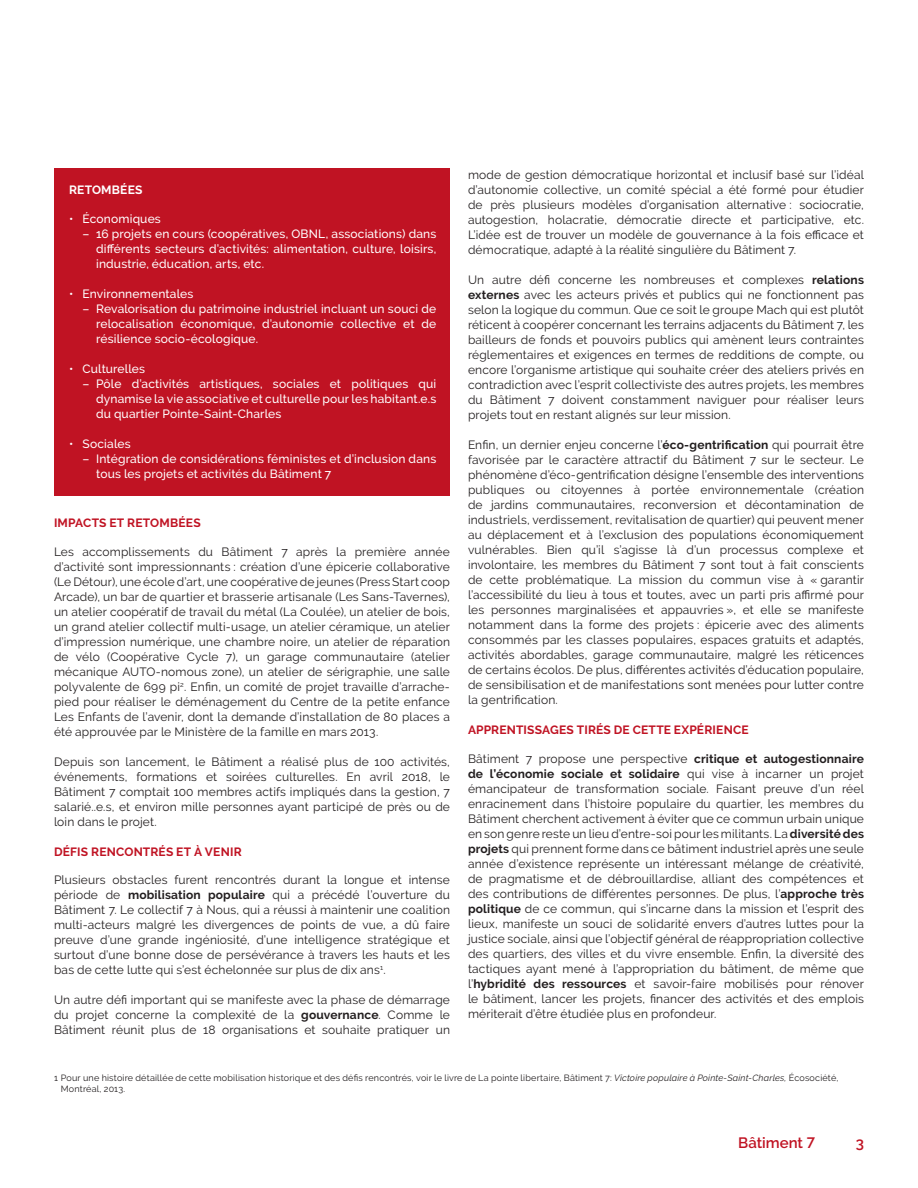
<style>
.page{position:relative;width:918px;height:1188px;background:#fff}
.page>*{position:absolute;margin:0;border:0;box-sizing:border-box;transform-origin:0 0}
.t1{font:600 15px "Raleway";color:#c01323}
.Texte_-_Intérieurs{font:12px/15px "Raleway";letter-spacing:.015em;color:#231f20;text-align:justify}
.Texte_-_Intérieurs-2{font:500 12px/15px "Raleway";letter-spacing:.01em;color:#fff;text-align:justify}
.Sous-titre_Intérieur{font:700 12px "Raleway";letter-spacing:.015em;color:#c01323}
.Sous-titre_Intérieur-2{font:700 12px "Raleway";letter-spacing:.02em;color:#fff}
.Pied_de_page{font:9px/10.8px "Raleway";letter-spacing:.02em;color:#231f20}
.s1{font-weight:700}
.s2{font-style:italic}
</style>
<div class="page">
<div style="left:54px;top:168px;width:396px;height:328px;background:#c01323"></div>
<p class="Sous-titre_Intérieur-2" style="left:69px;top:183px;width:75px">RETOMBÉES</p>
<p class="Texte_-_Intérieurs-2" style="left:69px;top:211px;width:93px">•● Économiques</p>
<p class="Texte_-_Intérieurs-2" style="left:96px;top:226px;width:342px;text-indent:-14px">– 16 projets en cours (coopératives, OBNL, associations) dans différents secteurs d’activités: alimentation, culture, loisirs, industrie, éducation, arts, etc.</p>
<p class="Texte_-_Intérieurs-2" style="left:69px;top:286px;width:126px">•● Environnementales</p>
<p class="Texte_-_Intérieurs-2" style="left:96px;top:301px;width:342px;text-indent:-14px">– Revalorisation du patrimoine industriel incluant un souci de relocalisation économique, d’autonomie collective et de résilience socio-écologique.</p>
<p class="Texte_-_Intérieurs-2" style="left:69px;top:361px;width:78px">•● Culturelles</p>
<p class="Texte_-_Intérieurs-2" style="left:96px;top:376px;width:342px;text-indent:-14px">– Pôle d’activités artistiques, sociales et politiques qui dynamise la vie associative et culturelle pour les habitant.e.s du quartier Pointe-Saint-Charles</p>
<p class="Texte_-_Intérieurs-2" style="left:69px;top:436px;width:63px">•● Sociales</p>
<p class="Texte_-_Intérieurs-2" style="left:96px;top:451px;width:342px;text-indent:-14px">– Intégration de considérations féministes et d’inclusion dans tous les projets et activités du Bâtiment 7</p>
<p class="Sous-titre_Intérieur" style="left:54px;top:516px;width:148px">IMPACTS ET RETOMBÉES</p>
<p class="Texte_-_Intérieurs" style="left:54px;top:544px;width:397px">Les accomplissements du Bâtiment 7 après la première année d’activité sont impressionnants : création d’une épicerie collaborative (Le Détour), une école d’art, une coopérative de jeunes (Press Start coop Arcade), un bar de quartier et brasserie artisanale (Les Sans-Tavernes), un atelier coopératif de travail du métal (La Coulée), un atelier de bois, un grand atelier collectif multi-usage, un atelier céramique, un atelier d’impression numérique, une chambre noire, un atelier de réparation de vélo (Coopérative Cycle 7), un garage communautaire (atelier mécanique AUTO-nomous zone), un atelier de sérigraphie, une salle polyvalente de 699 pi<sup>2</sup>. Enfin, un comité de projet travaille d’arrache&shy;pied pour réaliser le déménagement du Centre de la petite enfance Les Enfants de l’avenir, dont la demande d’installation de 80 places a été approuvée par le Ministère de la famille en mars 2013.</p>
<p class="Texte_-_Intérieurs" style="left:54px;top:754px;width:397px">Depuis son lancement, le Bâtiment a réalisé plus de 100 activités, événements, formations et soirées culturelles. En avril 2018, le Bâtiment 7 comptait 100 membres actifs impliqués dans la gestion, 7 salarié..e.s, et environ mille personnes ayant participé de près ou de loin dans le projet.</p>
<p class="Sous-titre_Intérieur" style="left:54px;top:845px;width:189px">DÉFIS RENCONTRÉS ET À VENIR</p>
<p class="Texte_-_Intérieurs" style="left:54px;top:872px;width:397px">Plusieurs obstacles furent rencontrés durant la longue et intense période de <span class="s1">mobilisation populaire</span> qui a précédé l’ouverture du Bâtiment 7. Le collectif 7 à Nous, qui a réussi à maintenir une coalition multi-acteurs malgré les divergences de points de vue, a dû faire preuve d’une grande ingéniosité, d’une intelligence stratégique et surtout d’une bonne dose de persévérance à travers les hauts et les bas de cette lutte qui s’est échelonnée sur plus de dix ans<sup>1</sup>.</p>
<p class="Texte_-_Intérieurs" style="left:54px;top:992px;width:398px">Un autre défi important qui se manifeste avec la phase de démarrage du projet concerne la complexité de la <span class="s1">gouvernance</span>. Comme le Bâtiment réunit plus de 18 organisations et souhaite pratiquer un</p>
<p class="Texte_-_Intérieurs" style="left:468px;top:167px;width:398px">mode de gestion démocratique horizontal et inclusif basé sur l’idéal d’autonomie collective, un comité spécial a été formé pour étudier de près plusieurs modèles d’organisation alternative : sociocratie, autogestion, holacratie, démocratie directe et participative, etc.<br>L’idée est de trouver un modèle de gouvernance à la fois efficace et démocratique, adapté à la réalité singulière du Bâtiment 7.</p>
<p class="Texte_-_Intérieurs" style="left:468px;top:272px;width:398px">Un autre défi concerne les nombreuses et complexes <span class="s1">relations externes</span> avec les acteurs privés et publics qui ne fonctionnent pas selon la logique du commun. Que ce soit le groupe Mach qui est plutôt réticent à coopérer concernant les terrains adjacents du Bâtiment 7, les bailleurs de fonds et pouvoirs publics qui amènent leurs contraintes réglementaires et exigences en termes de redditions de compte, ou encore l’organisme artistique qui souhaite créer des ateliers privés en contradiction avec l’esprit collectiviste des autres projets, les membres du Bâtiment 7 doivent constamment naviguer pour réaliser leurs projets tout en restant alignés sur leur mission.</p>
<p class="Texte_-_Intérieurs" style="left:468px;top:437px;width:398px">Enfin, un dernier enjeu concerne l’<span class="s1">éco-gentrification</span> qui pourrait être favorisée par le caractère attractif du Bâtiment 7 sur le secteur. Le phénomène d’éco-gentrification désigne l’ensemble des interventions publiques ou citoyennes à portée environnementale (création de jardins communautaires, reconversion et décontamination de industriels, verdissement, revitalisation de quartier) qui peuvent mener au déplacement et à l’exclusion des populations économiquement vulnérables. Bien qu’il s’agisse là d’un processus complexe et involontaire, les membres du Bâtiment 7 sont tout à fait conscients de cette problématique. La mission du commun vise à « garantir l’accessibilité du lieu à tous et toutes, avec un parti pris affirmé pour les personnes marginalisées et appauvries », et elle se manifeste notamment dans la forme des projets : épicerie avec des aliments consommés par les classes populaires, espaces gratuits et adaptés, activités abordables, garage communautaire, malgré les réticences de certains écolos. De plus, différentes activités d’éducation populaire, de sensibilisation et de manifestations sont menées pour lutter contre la gentrification.</p>
<p class="Sous-titre_Intérieur" style="left:468px;top:723px;width:282px">APPRENTISSAGES TIRÉS DE CETTE EXPÉRIENCE</p>
<p class="Texte_-_Intérieurs" style="left:468px;top:751px;width:398px">Bâtiment 7 propose une perspective <span class="s1">critique et autogestionnaire de l’économie sociale et solidaire</span> qui vise à incarner un projet émancipateur de transformation sociale. Faisant preuve d’un réel enracinement dans l’histoire populaire du quartier, les membres du Bâtiment cherchent activement à éviter que ce commun urbain unique en son genre reste un lieu d’entre-soi pour les militants. La <span class="s1">diversité des projets</span> qui prennent forme dans ce bâtiment industriel après une seule année d’existence représente un intéressant mélange de créativité, de pragmatisme et de débrouillardise, alliant des compétences et des contributions de différentes personnes. De plus, l’<span class="s1">approche très politique</span> de ce commun, qui s’incarne dans la mission et l’esprit des lieux, manifeste un souci de solidarité envers d’autres luttes pour la justice sociale, ainsi que l’objectif général de réappropriation collective des quartiers, des villes et du vivre ensemble. Enfin, la diversité des tactiques ayant mené à l’appropriation du bâtiment, de même que l’<span class="s1">hybridité des ressources</span> et savoir-faire mobilisés pour rénover le bâtiment, lancer les projets, financer des activités et des emplois mériterait d’être étudiée plus en profondeur.</p>
<p class="Pied_de_page" style="left:61px;top:1072px;width:779px;text-indent:-7px">1 Pour une histoire détaillée de cette mobilisation historique et des défis rencontrés, voir le livre de La pointe libertaire, Bâtiment 7: <span class="s2">Victoire populaire à Pointe-Saint-Charles,</span> Écosociété,<br>Montréal, 2013.</p>
<p class="t1" style="left:738px;top:1134px;width:78px">Bâtiment 7</p>
<p class="t1" style="left:856px;top:1134px;width:10px">3</p>
</div>
